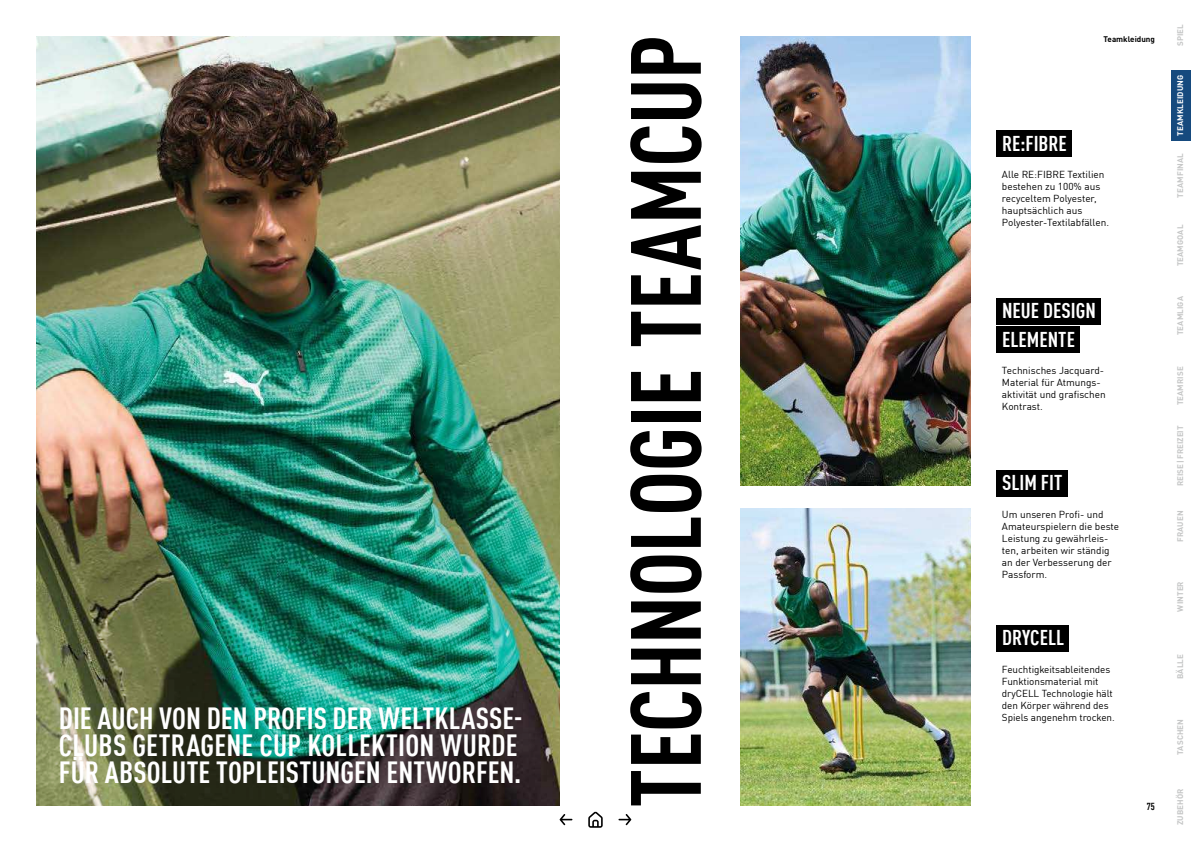
<style>
.page{position:relative;width:1191px;height:842px;background:#fff}
.page>*{position:absolute;margin:0;border:0;box-sizing:border-box;transform-origin:0 0}
.t1{font:700 condensed 98px "FFDI Nfor PUMA";letter-spacing:-.01em;color:#000}
.t2{font:700 condensed 30px/27px "FFDI Nfor PUMA";letter-spacing:.005em;color:#fff}
.t3{font:700 condensed 21px/28.8px "FFDI Nfor PUMA";color:#fff}
.t4{font:10px/12px "FFDI Nfor PUMA";color:#000}
.t5{font:700 condensed 10px "FFDI Nfor PUMA";color:#000}
.t6{font:700 8px "FFDI Nfor PUMA";letter-spacing:.01em;color:#c5c6c6}
.t7{font:700 8px "FFDI Nfor PUMA";letter-spacing:-.01em;color:#c5c6c6}
.t8{font:700 8px "FFDI Nfor PUMA";color:#000}
.t9{font:700 8px "FFDI Nfor PUMA";letter-spacing:.01em;color:#fff}
</style>
<div class="page">
<img style="left:36px;top:36px;width:523px;height:770px">
<img style="left:740px;top:508px;width:230px;height:298px">
<img style="left:740px;top:36px;width:230px;height:450px">
<div style="left:996px;top:298px;width:104px;height:26px;background:#000"></div>
<div style="left:996px;top:326px;width:84px;height:27px;background:#000"></div>
<div style="left:996px;top:131px;width:75px;height:26px;background:#000"></div>
<div style="left:996px;top:470px;width:71px;height:26px;background:#000"></div>
<div style="left:996px;top:625px;width:73px;height:26px;background:#000"></div>
<svg style="left:588px;top:811px;width:14px;height:17px"></svg>
<div style="left:1171px;top:70px;width:20px;height:70px;background:#164a7e"></div>
<svg style="left:559px;top:814px;width:13px;height:11px"></svg>
<svg style="left:618px;top:814px;width:13px;height:11px"></svg>
<h2 class="t2" style="left:59px;top:703px;width:465px">DIE AUCH VON DEN PROFIS DER WELTKLASSE-<br>CLUBS GETRAGENE CUP KOLLEKTION WURDE<br>FÜR ABSOLUTE TOPLEISTUNGEN ENTWORFEN.</h2>
<h1 class="t1" style="left:615px;top:807px;width:774px;rotate:-90deg">TECHNOLOGIE TEAMCUP</h1>
<p class="t8" style="left:1103px;top:35px;width:53px">Teamkleidung</p>
<h3 class="t3" style="left:1002px;top:130px;width:66px">RE:FIBRE</h3>
<p class="t4" style="left:1002px;top:168px;width:109px">Alle RE:FIBRE Textilien bestehen zu 100% aus recyceltem Polyester, hauptsächlich aus<br>Polyester-Textilabfällen.</p>
<h3 class="t3" style="left:1002px;top:297px;width:95px">NEUE DESIGN<br>ELEMENTE</h3>
<p class="t4" style="left:1002px;top:365px;width:105px">Technisches Jacquard-<br>Material für Atmungs&shy;aktivität und gra昀椀schen<br>Kontrast.</p>
<h3 class="t3" style="left:1002px;top:469px;width:62px">SLIM FIT</h3>
<p class="t4" style="left:1002px;top:507px;width:119px">Um unseren Pro昀椀- und<br>Amateurspielern die beste<br>Leistung zu gewährleis&shy;ten, arbeiten wir ständig an der Verbesserung der<br>Passform.</p>
<h3 class="t3" style="left:1002px;top:624px;width:64px">DRYCELL</h3>
<p class="t4" style="left:1002px;top:664px;width:114px">Feuchtigkeitsableitendes<br>Funktionsmaterial mit dryCELL Technologie hält den Körper während des<br>Spiels angenehm trocken.</p>
<p class="t5" style="left:1146px;top:801px;width:10px">75</p>
<p class="t6" style="left:1175px;top:46px;width:23px;rotate:-90deg">SPIEL</p>
<p class="t9" style="left:1175px;top:136px;width:62px;rotate:-90deg">TEAMKLEIDUNG</p>
<p class="t6" style="left:1175px;top:197px;width:46px;rotate:-90deg">TEAMFINAL</p>
<p class="t6" style="left:1175px;top:266px;width:43px;rotate:-90deg">TEAMGOAL</p>
<p class="t6" style="left:1175px;top:335px;width:40px;rotate:-90deg">TEAMLIGA</p>
<p class="t6" style="left:1175px;top:405px;width:40px;rotate:-90deg">TEAMRISE</p>
<p class="t7" style="left:1175px;top:486px;width:62px;rotate:-90deg">REISE | FREIZEIT</p>
<p class="t6" style="left:1175px;top:542px;width:33px;rotate:-90deg">FRAUEN</p>
<p class="t6" style="left:1175px;top:611px;width:32px;rotate:-90deg">WINTER</p>
<p class="t6" style="left:1175px;top:679px;width:27px;rotate:-90deg">BÄLLE</p>
<p class="t6" style="left:1175px;top:755px;width:37px;rotate:-90deg">TASCHEN</p>
<p class="t6" style="left:1175px;top:825px;width:38px;rotate:-90deg">ZUBEHÖR</p>
</div>
